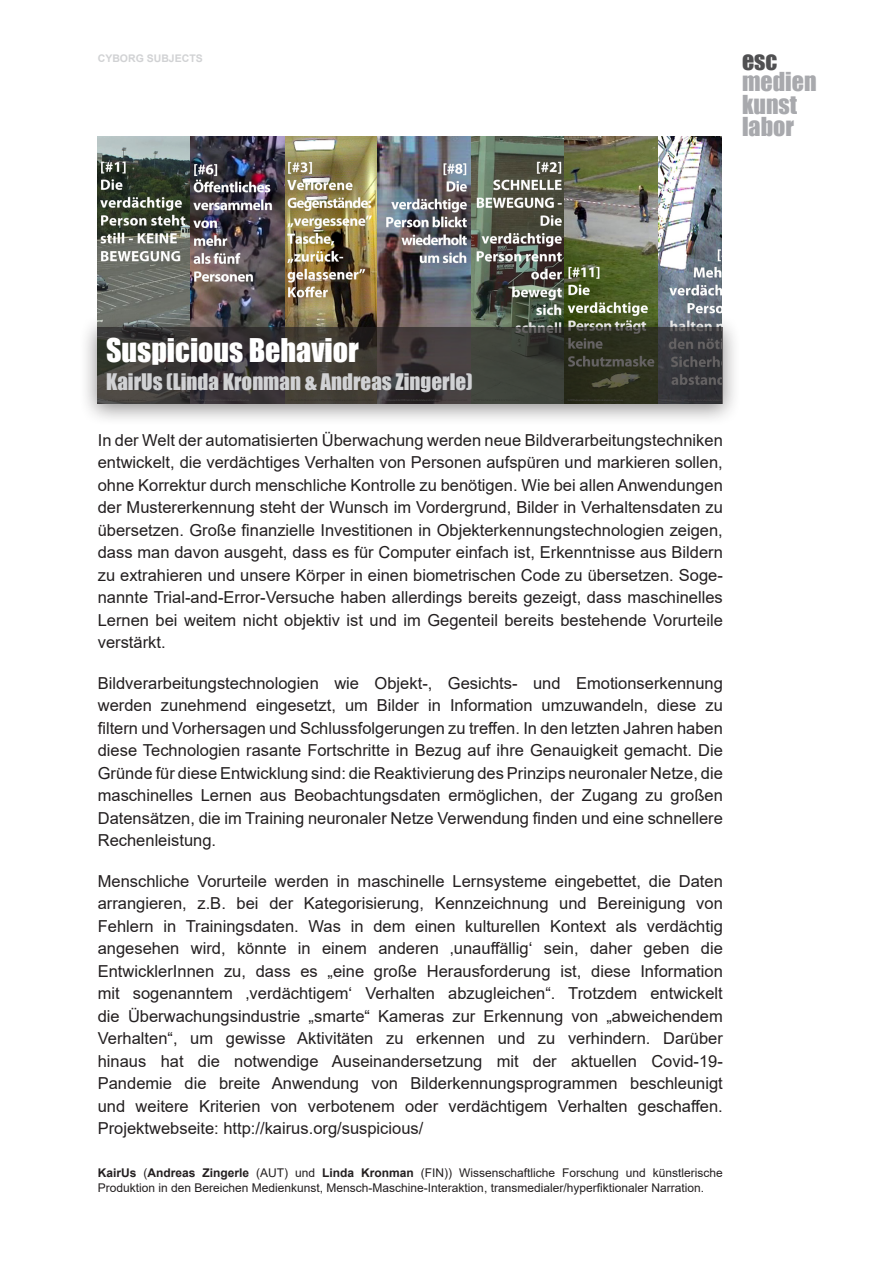
<style>
.page{position:relative;width:893px;height:1263px;background:#fff}
.page>*{position:absolute;margin:0;border:0;box-sizing:border-box;transform-origin:0 0}
.t1{font:30px "Impact";color:#fff}
.t2{font:24px/22.5px "Impact";color:#a8a9ad}
.t3{font:24px "Impact";color:#505052}
.t4{font:21px "Impact";color:#d1d2d4}
.Text_A{font:16.5px/22.5px "Arial";color:#231f20;text-align:justify}
.t5{font:12px/14.4px "Arial";color:#231f20}
.t6{font:700 10.5px "Arial";color:#d1d2d4}
.s1{font-weight:700}
</style>
<div class="page">
<img style="left:98px;top:137px;width:624px;height:176px">
<div style="left:79px;top:313px;width:663px;height:114px;background:#231f20;opacity:.75"></div>
<svg style="left:98px;top:327px;width:625px;height:77px;background:#393834"></svg>
<p class="t6" style="left:98px;top:51px;width:107px">CYBORG SUBJECTS</p>
<h2 class="t3" style="left:742px;top:42px;width:37px">esc</h2>
<h2 class="t2" style="left:742px;top:70px;width:76px">medien kunst labor</h2>
<p class="t1" style="left:106px;top:327px;width:254px">Suspicious Behavior</p>
<p class="t4" style="left:106px;top:366px;width:368px">KairUs (Linda Kronman &amp; Andreas Zingerle)</p>
<p class="Text_A" style="left:98px;top:429px;width:627px">In der Welt der automatisierten Überwachung werden neue Bildverarbeitungstechniken entwickelt, die verdächtiges Verhalten von Personen aufspüren und markieren sollen, ohne Korrektur durch menschliche Kontrolle zu benötigen. Wie bei allen Anwendungen der Mustererkennung steht der Wunsch im Vordergrund, Bilder in Verhaltensdaten zu übersetzen. Große finanzielle Investitionen in Objekterkennungstechnologien zeigen, dass man davon ausgeht, dass es für Computer einfach ist, Erkenntnisse aus Bildern zu extrahieren und unsere Körper in einen biometrischen Code zu übersetzen. Soge&shy;nannte Trial-and-Error-Versuche haben allerdings bereits gezeigt, dass maschinelles Lernen bei weitem nicht objektiv ist und im Gegenteil bereits bestehende Vorurteile verstärkt.</p>
<p class="Text_A" style="left:98px;top:672px;width:627px">Bildverarbeitungstechnologien wie Objekt-, Gesichts- und Emotionserkennung werden zunehmend eingesetzt, um Bilder in Information umzuwandeln, diese zu filtern und Vorhersagen und Schlussfolgerungen zu treffen. In den letzten Jahren haben diese Technologien rasante Fortschritte in Bezug auf ihre Genauigkeit gemacht. Die Gründe für diese Entwicklung sind: die Reaktivierung des Prinzips neuronaler Netze, die maschinelles Lernen aus Beobachtungsdaten ermöglichen, der Zugang zu großen Datensätzen, die im Training neuronaler Netze Verwendung finden und eine schnellere Rechenleistung.</p>
<p class="Text_A" style="left:98px;top:870px;width:627px">Menschliche Vorurteile werden in maschinelle Lernsysteme eingebettet, die Daten arrangieren, z.B. bei der Kategorisierung, Kennzeichnung und Bereinigung von Fehlern in Trainingsdaten. Was in dem einen kulturellen Kontext als verdächtig angesehen wird, könnte in einem anderen ‚unauffällig‘ sein, daher geben die EntwicklerInnen zu, dass es „eine große Herausforderung ist, diese Information mit sogenanntem ‚verdächtigem‘ Verhalten abzugleichen“. Trotzdem entwickelt die Überwachungsindustrie „smarte“ Kameras zur Erkennung von „abweichendem Verhalten“, um gewisse Aktivitäten zu erkennen und zu verhindern. Darüber hinaus hat die notwendige Auseinandersetzung mit der aktuellen Covid-19- Pandemie die breite Anwendung von Bilderkennungsprogrammen beschleunigt und weitere Kriterien von verbotenem oder verdächtigem Verhalten geschaffen.<br>Projektwebseite: http://kairus.org/suspicious/</p>
<p class="t5" style="left:98px;top:1165px;width:627px"><span class="s1">KairUs</span> (<span class="s1">Andreas Zingerle</span> (AUT) und <span class="s1">Linda Kronman</span> (FIN)) Wissenschaftliche Forschung und künstlerische<br>Produktion in den Bereichen Medienkunst, Mensch-Maschine-Interaktion, transmedialer/hyperfiktionaler Narration.</p>
</div>
